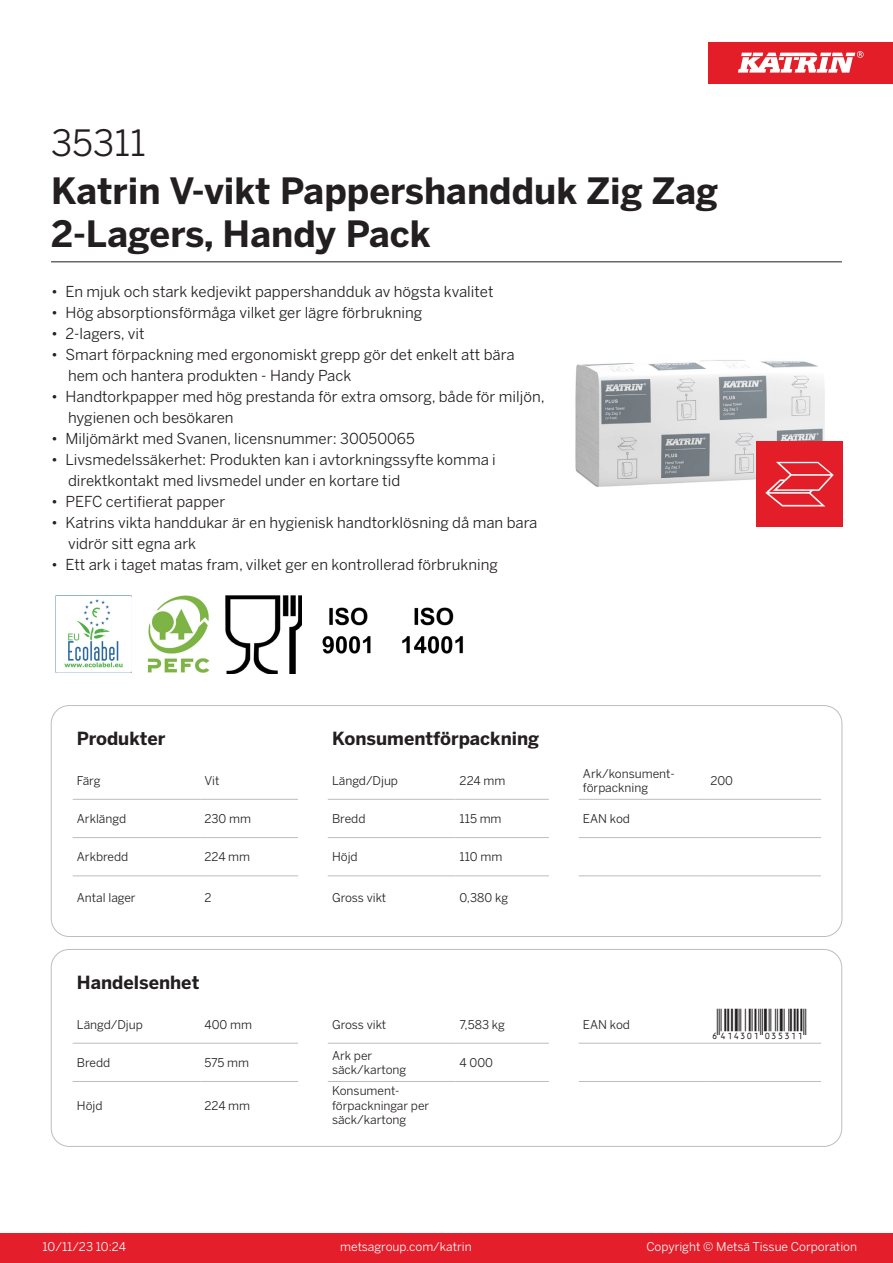
<style>
.page{position:relative;width:893px;height:1263px;background:#fff}
.page>*{position:absolute;margin:0;border:0;box-sizing:border-box;transform-origin:0 0}
.Product_Name{font:700 36px/43.2px "Benton Sans";color:#231f20}
.External_material_co{font:36px "Benton Sans";color:#231f20}
.T_EAN{font:30px "Viisas EAN Matala";color:#231f20}
.T_TableHeader{font:700 18px "Benton Sans";color:#231f20}
.MarketingBullets{font:15px/21px "Benton Sans";color:#231f20}
.T_TableBody{font:12px/14.4px "Benton Sans";color:#231f20}
.t1{font:12px "Benton Sans";color:#fff}
</style>
<div class="page">
<div style="left:0;top:1233px;width:893px;height:30px;background:#e41e2b"></div>
<div style="left:708px;top:43px;width:185px;height:41px;background:#e31e28"></div>
<svg style="left:738px;top:51px;width:126px;height:22px"></svg>
<hr style="left:73px;top:799px;width:127px;height:1px;background:#bcbdc0">
<hr style="left:200px;top:799px;width:98px;height:1px;background:#bcbdc0">
<hr style="left:328px;top:799px;width:127px;height:1px;background:#bcbdc0">
<hr style="left:455px;top:799px;width:94px;height:1px;background:#bcbdc0">
<hr style="left:579px;top:799px;width:127px;height:1px;background:#bcbdc0">
<hr style="left:706px;top:799px;width:115px;height:1px;background:#bcbdc0">
<hr style="left:73px;top:837px;width:127px;height:1px;background:#bcbdc0">
<hr style="left:200px;top:837px;width:98px;height:1px;background:#bcbdc0">
<hr style="left:328px;top:837px;width:127px;height:1px;background:#bcbdc0">
<hr style="left:455px;top:837px;width:94px;height:1px;background:#bcbdc0">
<hr style="left:579px;top:837px;width:127px;height:1px;background:#bcbdc0">
<hr style="left:706px;top:837px;width:115px;height:1px;background:#bcbdc0">
<hr style="left:73px;top:875px;width:127px;height:1px;background:#bcbdc0">
<hr style="left:200px;top:875px;width:98px;height:1px;background:#bcbdc0">
<hr style="left:328px;top:875px;width:127px;height:1px;background:#bcbdc0">
<hr style="left:455px;top:875px;width:94px;height:1px;background:#bcbdc0">
<hr style="left:579px;top:875px;width:127px;height:1px;background:#bcbdc0">
<hr style="left:706px;top:875px;width:115px;height:1px;background:#bcbdc0">
<div style="left:51px;top:705px;width:791px;height:232px;border:1px solid #bcbdc0;border-radius:18px"></div>
<hr style="left:73px;top:1043px;width:127px;height:1px;background:#bcbdc0">
<hr style="left:200px;top:1043px;width:98px;height:1px;background:#bcbdc0">
<hr style="left:328px;top:1043px;width:127px;height:1px;background:#bcbdc0">
<hr style="left:455px;top:1043px;width:94px;height:1px;background:#bcbdc0">
<hr style="left:579px;top:1043px;width:127px;height:1px;background:#bcbdc0">
<hr style="left:706px;top:1043px;width:115px;height:1px;background:#bcbdc0">
<hr style="left:73px;top:1081px;width:127px;height:1px;background:#bcbdc0">
<hr style="left:200px;top:1081px;width:98px;height:1px;background:#bcbdc0">
<hr style="left:328px;top:1081px;width:127px;height:1px;background:#bcbdc0">
<hr style="left:455px;top:1081px;width:94px;height:1px;background:#bcbdc0">
<hr style="left:579px;top:1081px;width:127px;height:1px;background:#bcbdc0">
<hr style="left:706px;top:1081px;width:115px;height:1px;background:#bcbdc0">
<div style="left:51px;top:949px;width:791px;height:197px;border:1px solid #bcbdc0;border-radius:18px"></div>
<img style="left:575px;top:360px;width:263px;height:167px">
<img style="left:55px;top:596px;width:77px;height:76px">
<img style="left:147px;top:596px;width:63px;height:76px">
<img style="left:225px;top:596px;width:77px;height:77px">
<img style="left:322px;top:607px;width:49px;height:47px">
<img style="left:402px;top:607px;width:61px;height:47px">
<img style="left:757px;top:442px;width:85px;height:85px">
<hr style="left:51px;top:261px;width:791px;height:1px;background:#231f20">
<p class="External_material_co" style="left:51px;top:121px;width:96px">35311</p>
<p class="Product_Name" style="left:51px;top:170px;width:669px">Katrin V-vikt Pappershandduk Zig Zag<br>2-Lagers, Handy Pack</p>
<p class="MarketingBullets" style="left:51px;top:281px;width:444px">• En mjuk och stark kedjevikt pappershandduk av högsta kvalitet</p>
<p class="MarketingBullets" style="left:51px;top:302px;width:373px">• Hög absorptionsförmåga vilket ger lägre förbrukning</p>
<p class="MarketingBullets" style="left:51px;top:323px;width:95px">• 2-lagers, vit</p>
<p class="MarketingBullets" style="left:68px;top:344px;width:448px;text-indent:-17px">• Smart förpackning med ergonomiskt grepp gör det enkelt att bära hem och hantera produkten - Handy Pack</p>
<p class="MarketingBullets" style="left:68px;top:386px;width:478px;text-indent:-17px">• Handtorkpapper med hög prestanda för extra omsorg, både för miljön, hygienen och besökaren</p>
<p class="MarketingBullets" style="left:51px;top:428px;width:365px">• Miljömärkt med Svanen, licensnummer: 30050065</p>
<p class="MarketingBullets" style="left:68px;top:449px;width:429px;text-indent:-17px">• Livsmedelssäkerhet: Produkten kan i avtorkningssyfte komma i direktkontakt med livsmedel under en kortare tid</p>
<p class="MarketingBullets" style="left:51px;top:491px;width:176px">• PEFC certifierat papper</p>
<p class="MarketingBullets" style="left:68px;top:512px;width:471px;text-indent:-17px">• Katrins vikta handdukar är en hygienisk handtorklösning då man bara vidrör sitt egna ark</p>
<p class="MarketingBullets" style="left:51px;top:554px;width:448px">• Ett ark i taget matas fram, vilket ger en kontrollerad förbrukning</p>
<p class="T_TableHeader" style="left:77px;top:727px;width:90px">Produkter</p>
<p class="T_TableHeader" style="left:332px;top:727px;width:209px">Konsumentförpackning</p>
<p class="T_TableBody" style="left:77px;top:773px;width:25px">Färg</p>
<p class="T_TableBody" style="left:204px;top:773px;width:16px">Vit</p>
<p class="T_TableBody" style="left:332px;top:773px;width:68px">Längd/Djup</p>
<p class="T_TableBody" style="left:460px;top:773px;width:47px">224 mm</p>
<p class="T_TableBody" style="left:583px;top:766px;width:93px">Ark/konsument-</p>
<p class="T_TableBody" style="left:583px;top:780px;width:67px">förpackning</p>
<p class="T_TableBody" style="left:77px;top:812px;width:51px">Arklängd</p>
<p class="T_TableBody" style="left:204px;top:812px;width:48px">230 mm</p>
<p class="T_TableBody" style="left:332px;top:812px;width:35px">Bredd</p>
<p class="T_TableBody" style="left:460px;top:812px;width:43px">115 mm</p>
<p class="T_TableBody" style="left:583px;top:812px;width:49px">EAN kod</p>
<p class="T_TableBody" style="left:77px;top:850px;width:53px">Arkbredd</p>
<p class="T_TableBody" style="left:204px;top:850px;width:47px">224 mm</p>
<p class="T_TableBody" style="left:332px;top:850px;width:27px">Höjd</p>
<p class="T_TableBody" style="left:460px;top:850px;width:44px">110 mm</p>
<p class="T_TableBody" style="left:77px;top:890px;width:60px">Antal lager</p>
<p class="T_TableBody" style="left:204px;top:890px;width:9px">2</p>
<p class="T_TableBody" style="left:332px;top:890px;width:56px">Gross vikt</p>
<p class="T_TableBody" style="left:460px;top:890px;width:50px">0,380 kg</p>
<p class="T_TableBody" style="left:710px;top:773px;width:24px">200</p>
<p class="T_TableHeader" style="left:77px;top:971px;width:124px">Handelsenhet</p>
<p class="T_TableBody" style="left:77px;top:1017px;width:68px">Längd/Djup</p>
<p class="T_TableBody" style="left:204px;top:1017px;width:49px">400 mm</p>
<p class="T_TableBody" style="left:332px;top:1017px;width:56px">Gross vikt</p>
<p class="T_TableBody" style="left:460px;top:1017px;width:47px">7,583 kg</p>
<p class="T_TableBody" style="left:583px;top:1017px;width:49px">EAN kod</p>
<p class="T_EAN" style="left:710px;top:1009px;width:97px">*6414301035311*</p>
<p class="T_TableBody" style="left:77px;top:1055px;width:35px">Bredd</p>
<p class="T_TableBody" style="left:204px;top:1055px;width:46px">575 mm</p>
<p class="T_TableBody" style="left:332px;top:1048px;width:42px">Ark per</p>
<p class="T_TableBody" style="left:332px;top:1063px;width:76px">säck/kartong</p>
<p class="T_TableBody" style="left:460px;top:1055px;width:35px">4 000</p>
<p class="T_TableBody" style="left:77px;top:1098px;width:27px">Höjd</p>
<p class="T_TableBody" style="left:204px;top:1098px;width:47px">224 mm</p>
<p class="T_TableBody" style="left:332px;top:1084px;width:99px">Konsument&shy;förpackningar per säck/kartong</p>
<p class="t1" style="left:43px;top:1239px;width:85px">10/11/23 10:24</p>
<p class="t1" style="left:340px;top:1239px;width:133px">metsagroup.com/katrin</p>
<p class="t1" style="left:646px;top:1239px;width:212px">Copyright © Metsä Tissue Corporation</p>
</div>
